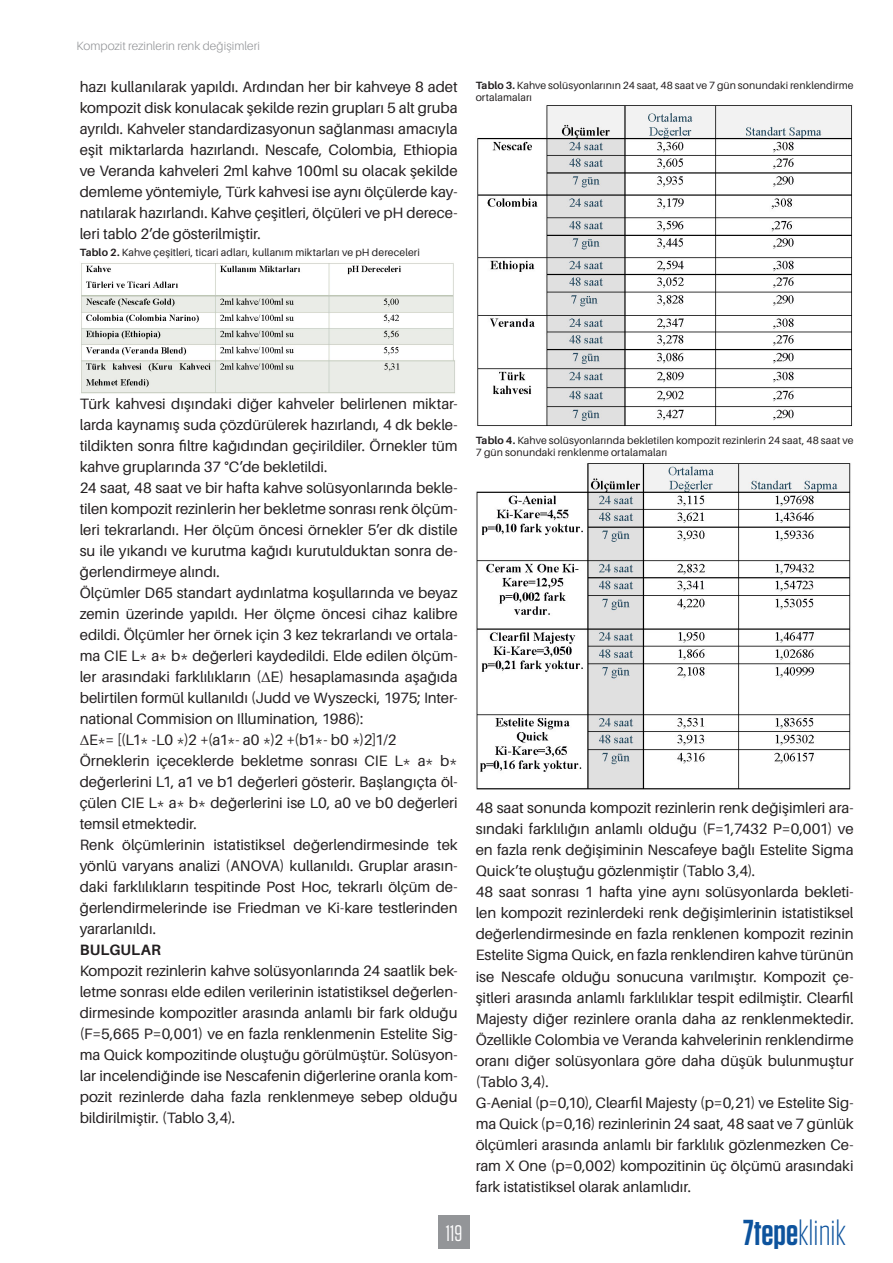
<style>
.page{position:relative;width:893px;height:1263px;background:#fff}
.page>*{position:absolute;margin:0;border:0;box-sizing:border-box;transform-origin:0 0}
.t1{font:300 36px "Tungsten";color:#0d539d}
.t2{font:22.5px "Tungsten";color:#fff}
.t3{font:15px/21px "Aileron";letter-spacing:-.005em;color:#231f20;text-align:justify}
.t4{font:15px "Aileron";letter-spacing:-.035em;color:#231f20}
.t5{font:700 15px "Aileron";letter-spacing:.01em;color:#231f20}
.t6{font:300 12px "Aileron";color:#939598}
.t7{font:10.5px/12px "Aileron";letter-spacing:.005em;color:#231f20}
.s1{font-weight:700}
.s2{font-family:"Times New Roman"}
.s3{font-weight:600}
</style>
<div class="page">
<div style="left:438px;top:1216px;width:32px;height:33px;background:#939598"></div>
<img style="left:81px;top:263px;width:374px;height:131px">
<img style="left:477px;top:105px;width:375px;height:321px">
<img style="left:476px;top:463px;width:375px;height:327px">
<p class="t6" style="left:77px;top:40px;width:185px">Kompozit rezinlerin renk değişimleri</p>
<p class="t3" style="left:80px;top:77px;width:379px">hazı kullanılarak yapıldı. Ardından her bir kahveye 8 adet kompozit disk konulacak şekilde rezin grupları 5 alt gruba ayrıldı. Kahveler standardizasyonun sağlanması amacıyla eşit miktarlarda hazırlandı. Nescafe, Colombia, Ethiopia ve Veranda kahveleri 2ml kahve 100ml su olacak şekilde demleme yöntemiyle, Türk kahvesi ise aynı ölçülerde kay&shy;natılarak hazırlandı. Kahve çeşitleri, ölçüleri ve pH derece&shy;leri tablo 2’de gösterilmiştir.</p>
<p class="t7" style="left:80px;top:246px;width:342px"><span class="s1">Tablo 2.</span> Kahve çeşitleri, ticari adları, kullanım miktarları ve pH dereceleri</p>
<p class="t7" style="left:476px;top:79px;width:379px"><span class="s1">Tablo 3.</span> Kahve solüsyonlarının 24 saat, 48 saat ve 7 gün sonundaki renklendirme ortalamaları</p>
<p class="t3" style="left:80px;top:393px;width:379px">Türk kahvesi dışındaki diğer kahveler belirlenen miktar&shy;larda kaynamış suda çözdürülerek hazırlandı, 4 dk bekle&shy;tildikten sonra filtre kağıdından geçirildiler. Örnekler tüm kahve gruplarında 37 °C’de bekletildi.</p>
<p class="t3" style="left:80px;top:477px;width:379px">24 saat, 48 saat ve bir hafta kahve solüsyonlarında bekle&shy;tilen kompozit rezinlerin her bekletme sonrası renk ölçüm&shy;leri tekrarlandı. Her ölçüm öncesi örnekler 5’er dk distile su ile yıkandı ve kurutma kağıdı kurutulduktan sonra de&shy;ğerlendirmeye alındı.</p>
<p class="t3" style="left:80px;top:582px;width:379px">Ölçümler D65 standart aydınlatma koşullarında ve beyaz zemin üzerinde yapıldı. Her ölçme öncesi cihaz kalibre edildi. Ölçümler her örnek için 3 kez tekrarlandı ve ortala&shy;ma CIE L* a* b* değerleri kaydedildi. Elde edilen ölçüm&shy;ler arasındaki farklılıkların (<span class="s2">Δ</span>E) hesaplamasında aşağıda belirtilen formül kullanıldı (Judd ve Wyszecki, 1975; Inter&shy;national Commision on Illumination, 1986):</p>
<p class="t4" style="left:80px;top:731px;width:318px"><span class="s2">Δ</span>E*= [(L1* -L0 *)2 +(a1*- a0 *)2 +(b1*- b0 *)2]1/2</p>
<p class="t3" style="left:80px;top:750px;width:379px">Örneklerin içeceklerde bekletme sonrası CIE L* a* b* değerlerini L1, a1 ve b1 değerleri gösterir. Başlangıçta öl&shy;çülen CIE L* a* b* değerlerini ise L0, a0 ve b0 değerleri temsil etmektedir.</p>
<p class="t3" style="left:80px;top:834px;width:379px">Renk ölçümlerinin istatistiksel değerlendirmesinde tek yönlü varyans analizi (ANOVA) kullanıldı. Gruplar arasın&shy;daki farklılıkların tespitinde Post Hoc, tekrarlı ölçüm de&shy;ğerlendirmelerinde ise Friedman ve Ki-kare testlerinden yararlanıldı.</p>
<p class="t5" style="left:80px;top:941px;width:83px">BULGULAR</p>
<p class="t3" style="left:80px;top:960px;width:379px">Kompozit rezinlerin kahve solüsyonlarında 24 saatlik bek&shy;letme sonrası elde edilen verilerinin istatistiksel değerlen&shy;dirmesinde kompozitler arasında anlamlı bir fark olduğu (F=5,665 P=0,001) ve en fazla renklenmenin Estelite Sig&shy;ma Quick kompozitinde oluştuğu görülmüştür. Solüsyon&shy;lar incelendiğinde ise Nescafenin diğerlerine oranla kom&shy;pozit rezinlerde daha fazla renklenmeye sebep olduğu bildirilmiştir. (Tablo 3,4).</p>
<p class="t7" style="left:476px;top:435px;width:379px"><span class="s1">Tablo 4.</span> Kahve solüsyonlarında bekletilen kompozit rezinlerin 24 saat, 48 saat ve<br>7 gün sonundaki renklenme ortalamaları</p>
<p class="t3" style="left:476px;top:798px;width:379px">48 saat sonunda kompozit rezinlerin renk değişimleri ara&shy;sındaki farklılığın anlamlı olduğu (F=1,7432 P=0,001) ve en fazla renk değişiminin Nescafeye bağlı Estelite Sigma Quick’te oluştuğu gözlenmiştir (Tablo 3,4).</p>
<p class="t3" style="left:476px;top:882px;width:379px">48 saat sonrası 1 hafta yine aynı solüsyonlarda bekleti&shy;len kompozit rezinlerdeki renk değişimlerinin istatistiksel değerlendirmesinde en fazla renklenen kompozit rezinin Estelite Sigma Quick, en fazla renklendiren kahve türünün ise Nescafe olduğu sonucuna varılmıştır. Kompozit çe&shy;şitleri arasında anlamlı farklılıklar tespit edilmiştir. Clearfil Majesty diğer rezinlere oranla daha az renklenmektedir.<br>Özellikle Colombia ve Veranda kahvelerinin renklendirme oranı diğer solüsyonlara göre daha düşük bulunmuştur (Tablo 3,4).</p>
<p class="t3" style="left:476px;top:1092px;width:379px">G-Aenial (p=0,10), Clearfil Majesty (p=0,21) ve Estelite Sig&shy;ma Quick (p=0,16) rezinlerinin 24 saat, 48 saat ve 7 günlük ölçümleri arasında anlamlı bir farklılık gözlenmezken Ce&shy;ram X One (p=0,002) kompozitinin üç ölçümü arasındaki fark istatistiksel olarak anlamlıdır.</p>
<h2 class="t2" style="left:446px;top:1222px;width:18px">119</h2>
<h1 class="t1" style="left:743px;top:1214px;width:104px"><span class="s3">7tepe</span>klinik</h1>
</div>
